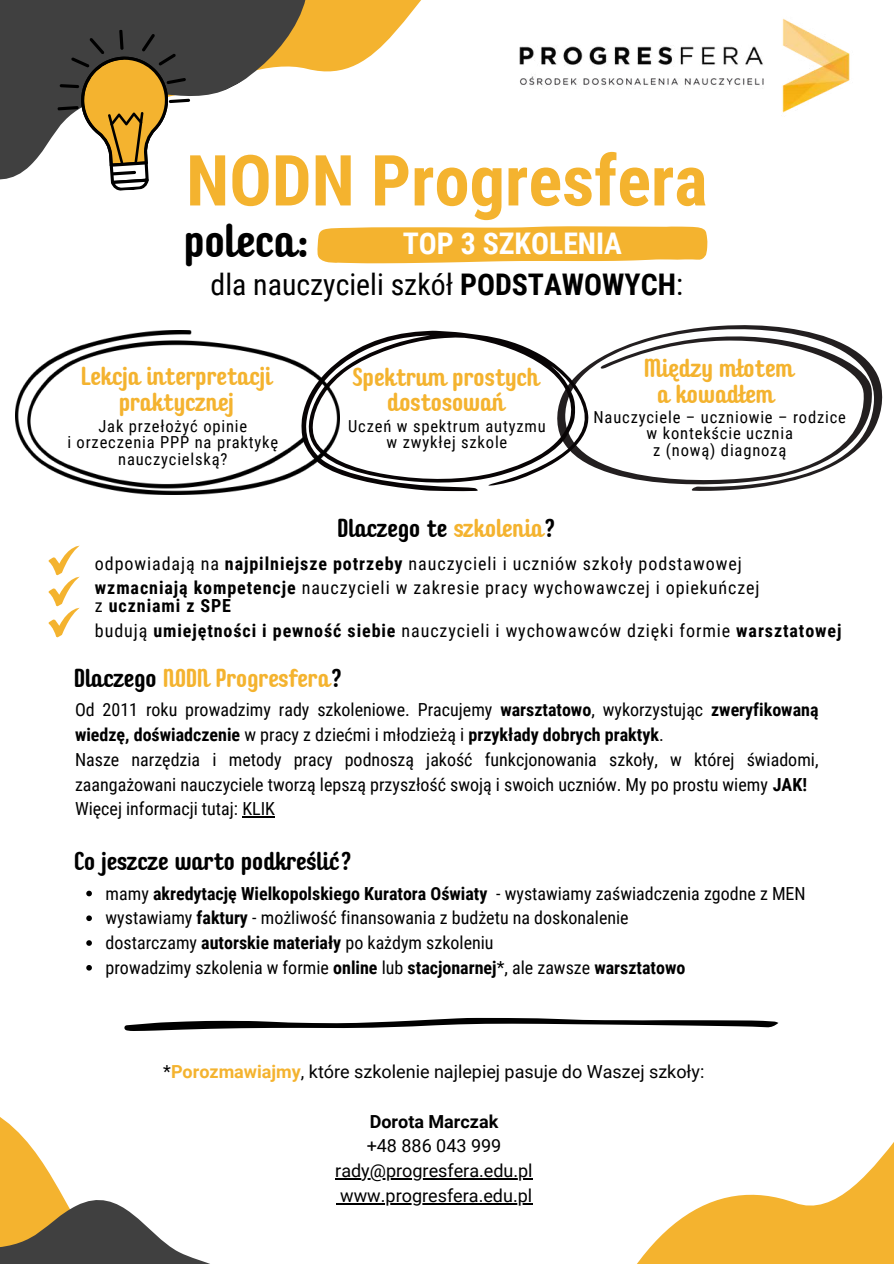
<style>
.page{position:relative;width:894px;height:1264px;background:#fff}
.page>*{position:absolute;margin:0;border:0;box-sizing:border-box;transform-origin:0 0}
.t1{font:700 70.5px "Roboto Condensed";color:#f4b32f}
.t2{font:46.8px "Checkin Script";color:#000}
.t3{font:29.85px/41px "Roboto Condensed";color:#000}
.t4{font:25.65px/25.8px "Checkin Script";color:#f4b32f;text-align:center}
.t5{font:25.5px "Checkin Script";color:#000}
.t6{font:25.5px "Checkin Script";color:#f4b32f}
.t7{font:18px/24.8px "Roboto Condensed";color:#000}
.t8{font:18px/23.7px "Roboto Condensed";letter-spacing:.05em;color:#000}
.t9{font:18px/24.8px "Roboto";color:#000;text-align:center}
.t10{font:700 18px/24.8px "Roboto Condensed";letter-spacing:.05em;color:#000}
.t11{font:700 18px "Roboto";color:#000}
.t12{font:16.5px/16.8px "Roboto Condensed";letter-spacing:.05em;color:#000;text-align:center}
.s1{font-weight:700;color:#fff}
.s2{font-weight:700}
.s3{color:#f4b32f}
.s4{font-weight:400}
.s5{color:#000}
.s6{font-weight:700;color:#f4b32f}
</style>
<div class="page">
<svg style="left:341px;top:0;width:80px;height:70px;fill:#f4b32f"></svg>
<svg style="left:0;top:0;width:341px;height:180px;fill:#404040"></svg>
<svg style="left:57px;top:29px;width:133px;height:162px"></svg>
<svg style="left:317px;top:226px;width:390px;height:37px;background:#f4b93f"></svg>
<svg style="left:590px;top:325px;width:293px;height:166px"></svg>
<svg style="left:339px;top:330px;width:251px;height:161px"></svg>
<img style="left:15px;top:330px;width:324px;height:165px">
<svg style="left:48px;top:545px;width:32px;height:92px"></svg>
<svg style="left:417px;top:1018px;width:34px;height:9px"></svg>
<hr style="left:242px;top:816px;width:33px;height:1px;background:#000">
<svg style="left:86px;top:890px;width:6px;height:6px"></svg>
<svg style="left:86px;top:915px;width:6px;height:6px"></svg>
<hr style="left:335px;top:1178px;width:197px;height:1px;background:#000">
<hr style="left:340px;top:1202px;width:192px;height:1px;background:#000">
<svg style="left:451px;top:1017px;width:442px;height:246px"></svg>
<svg style="left:0;top:940px;width:417px;height:265px"></svg>
<svg style="left:0;top:1156px;width:304px;height:107px"></svg>
<img style="left:519px;top:18px;width:331px;height:95px">
<h1 class="t1" style="left:186px;top:140px;width:522px">NODN Progresfera</h1>
<h2 class="t2" style="left:186px;top:223px;width:124px">poleca:</h2>
<h3 class="t3" style="left:210px;top:224px;width:474px;text-indent:192px"><span class="s1">TOP 3 SZKOLENIA<br></span>dla nauczycieli szkół <span class="s2">PODSTAWOWYCH</span>:</h3>
<h3 class="t4" style="left:82px;top:365px;width:192px">Lekcja interpretacji praktycznej</h3>
<p class="t12" style="left:67px;top:417px;width:212px">Jak przełożyć opinie<br>i orzeczenia PPP na praktykę nauczycielską?</p>
<h3 class="t4" style="left:353px;top:367px;width:188px;line-height:25.2px">Spektrum prostych dostosowań</h3>
<p class="t12" style="left:348px;top:417px;width:199px">Uczeń w spektrum autyzmu w zwykłej szkole</p>
<h3 class="t5" style="left:338px;top:518px;width:218px">Dlaczego te <span class="s3">szkolenia</span>?</h3>
<h3 class="t4" style="left:645px;top:358px;width:151px">Między młotem a kowadłem</h3>
<p class="t12" style="left:593px;top:408px;width:254px">Nauczyciele – uczniowie – rodzice w kontekście ucznia<br>z (nową) diagnozą</p>
<p class="t8" style="left:95px;top:552px;width:666px">odpowiadają na <span class="s2">najpilniejsze potrzeby</span> nauczycieli i uczniów szkoły podstawowej <span class="s2">wzmacniają kompetencje</span> nauczycieli w zakresie pracy wychowawczej i opiekuńczej</p>
<p class="t10" style="left:95px;top:593px;width:747px"><span class="s4">z</span> uczniami z SPE<br><span class="s4">budują</span> umiejętności i pewność siebie <span class="s4">nauczycieli i wychowawców dzięki formie</span> warsztatowej</p>
<h3 class="t6" style="left:75px;top:668px;width:268px"><span class="s5">Dlaczego</span> NODN Progresfera<span class="s5">?</span></h3>
<p class="t7" style="left:75px;top:697px;width:744px">Od 2011 roku prowadzimy rady szkoleniowe. Pracujemy <span class="s2">warsztatowo</span>, wykorzystując <span class="s2">zweryfikowaną wiedzę, doświadczenie</span> w pracy z dziećmi i młodzieżą i <span class="s2">przykłady dobrych praktyk</span>.<br>Nasze narzędzia i metody pracy podnoszą jakość funkcjonowania szkoły, w której świadomi, zaangażowani nauczyciele tworzą lepszą przyszłość swoją i swoich uczniów. My po prostu wiemy <span class="s2">JAK!<br></span>Więcej informacji tutaj: KLIK</p>
<h3 class="t5" style="left:75px;top:852px;width:278px">Co jeszcze warto podkreślić?</h3>
<p class="t7" style="left:106px;top:881px;width:701px">mamy <span class="s2">akredytację Wielkopolskiego Kuratora Oświaty</span> - wystawiamy zaświadczenia zgodne z MEN wystawiamy <span class="s2">faktury</span> - możliwość finansowania z budżetu na doskonalenie<br>dostarczamy <span class="s2">autorskie materiały</span> po każdym szkoleniu<br>prowadzimy szkolenia w formie <span class="s2">online</span> lub <span class="s2">stacjonarnej</span>*, ale zawsze <span class="s2">warsztatowo</span></p>
<p class="t9" style="left:163px;top:1059px;width:542px">*<span class="s6">Porozmawiajmy</span>, które szkolenie najlepiej pasuje do Waszej szkoły:</p>
<p class="t11" style="left:369px;top:1110px;width:130px">Dorota Marczak</p>
<p class="t9" style="left:335px;top:1133px;width:199px">+48 886 043 999 rady@progresfera.edu.pl www.progresfera.edu.pl</p>
</div>
